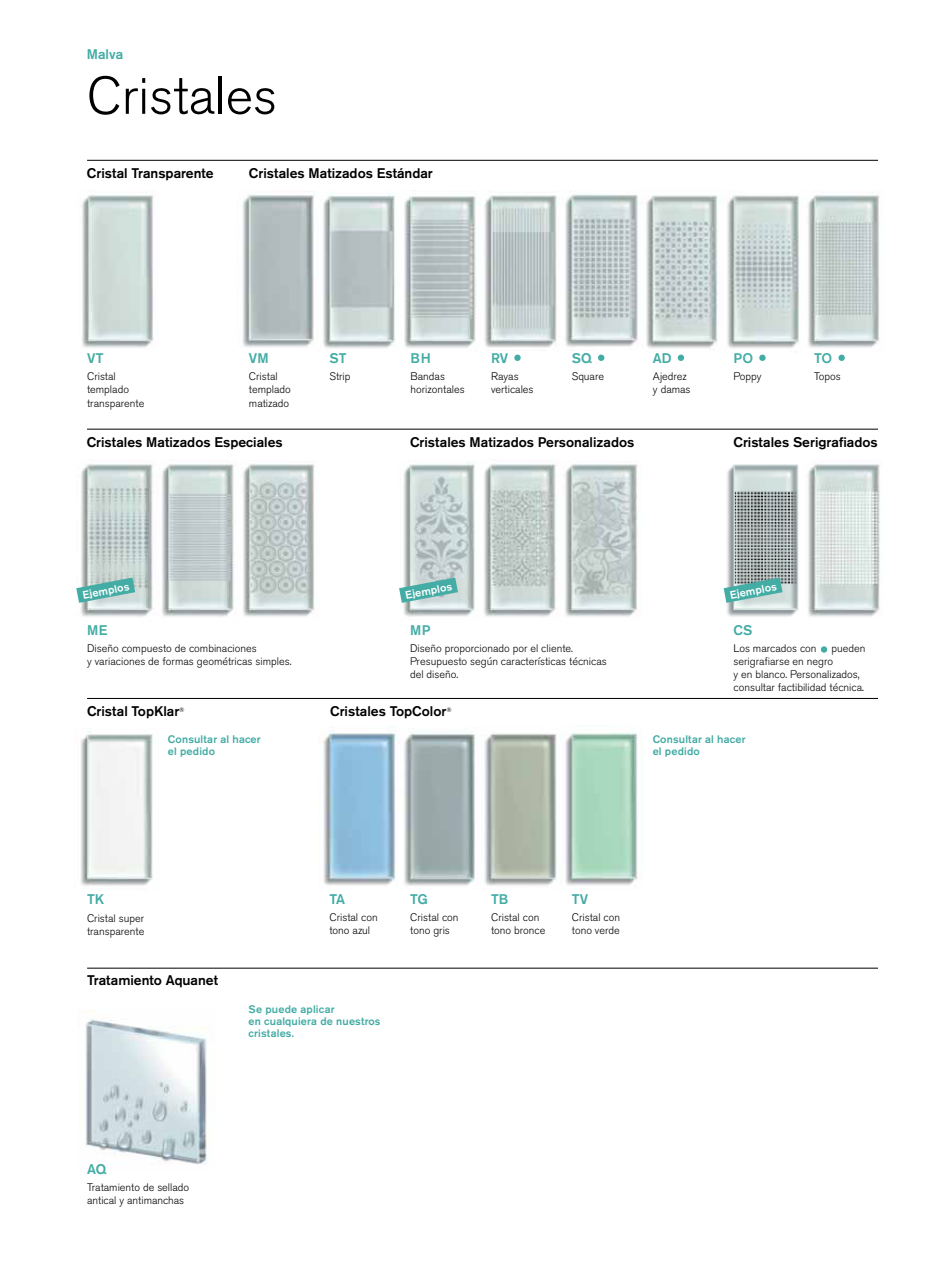
<style>
.page{position:relative;width:927px;height:1263px;background:#fff}
.page>*{position:absolute;margin:0;border:0;box-sizing:border-box;transform-origin:0 0}
.t1{font:300 52.5px "Akzidenz Grotesk BE";color:#000}
.t2{font:500 13.8px "Akzidenz Grotesk BE";color:#000}
.t3{font:500 13.8px "Akzidenz Grotesk BE";color:#43aca5}
.t4{font:500 10.95px "Akzidenz Grotesk BE";color:#fff}
.t5{font:300 10.8px/13px "Akzidenz Grotesk BE";color:#000}
.t6{font:500 10.8px/12px "Akzidenz Grotesk BE";letter-spacing:.015em;color:#43aca5}
.t7{font:300 6.3px "Akzidenz Grotesk BE";color:#000}
</style>
<div class="page">
<img style="left:85px;top:1009px;width:122px;height:156px">
<hr style="left:87px;top:160px;width:791px;height:1px;background:#000">
<hr style="left:87px;top:429px;width:791px;height:1px;background:#000">
<hr style="left:87px;top:968px;width:791px;height:1px;background:#000">
<img style="left:81px;top:195px;width:73px;height:153px">
<img style="left:241px;top:191px;width:155px;height:157px">
<img style="left:404px;top:195px;width:153px;height:153px">
<img style="left:727px;top:195px;width:153px;height:153px">
<img style="left:565px;top:194px;width:73px;height:153px">
<img style="left:723px;top:464px;width:158px;height:153px">
<img style="left:484px;top:461px;width:154px;height:156px">
<img style="left:242px;top:464px;width:73px;height:153px">
<img style="left:641px;top:195px;width:77px;height:153px">
<img style="left:81px;top:461px;width:154px;height:156px">
<img style="left:403px;top:462px;width:72px;height:155px">
<svg style="left:76px;top:577px;width:59px;height:26px;background:#81bfbb"></svg>
<svg style="left:399px;top:577px;width:59px;height:26px;background:#81c0bc"></svg>
<svg style="left:724px;top:577px;width:59px;height:26px;background:#79b7b3"></svg>
<div style="left:821px;top:646px;width:6px;height:7px;background:#43aca5;border-radius:50%"></div>
<div style="left:514px;top:355px;width:7px;height:6px;background:#43aca5;border-radius:50%"></div>
<svg style="left:598px;top:355px;width:6px;height:6px"></svg>
<svg style="left:678px;top:355px;width:6px;height:6px"></svg>
<div style="left:759px;top:355px;width:7px;height:6px;background:#43aca5;border-radius:50%"></div>
<div style="left:838px;top:355px;width:7px;height:6px;background:#43aca5;border-radius:50%"></div>
<hr style="left:87px;top:698px;width:791px;height:1px;background:#000">
<img style="left:80px;top:728px;width:73px;height:158px">
<img style="left:322px;top:727px;width:75px;height:158px">
<img style="left:484px;top:733px;width:73px;height:153px">
<img style="left:404px;top:728px;width:71px;height:158px">
<img style="left:565px;top:732px;width:78px;height:154px">
<p class="t3" style="left:87px;top:45px;width:38px">Malva</p>
<h1 class="t1" style="left:87px;top:66px;width:192px">Cristales</h1>
<p class="t2" style="left:87px;top:164px;width:128px">Cristal Transparente</p>
<p class="t2" style="left:249px;top:164px;width:185px">Cristales Matizados Estándar</p>
<p class="t3" style="left:87px;top:350px;width:18px">VT</p>
<p class="t5" style="left:87px;top:370px;width:59px">Cristal templado transparente</p>
<p class="t3" style="left:249px;top:350px;width:21px">VM</p>
<p class="t5" style="left:249px;top:370px;width:43px">Cristal templado matizado</p>
<p class="t3" style="left:329px;top:350px;width:19px">ST</p>
<p class="t5" style="left:329px;top:370px;width:23px">Strip</p>
<p class="t3" style="left:411px;top:350px;width:22px">BH</p>
<p class="t5" style="left:411px;top:370px;width:56px">Bandas horizontales</p>
<p class="t3" style="left:491px;top:350px;width:19px">RV</p>
<p class="t5" style="left:491px;top:370px;width:44px">Rayas verticales</p>
<p class="t3" style="left:572px;top:350px;width:21px">SQ</p>
<p class="t5" style="left:572px;top:370px;width:34px">Square</p>
<p class="t3" style="left:653px;top:350px;width:20px">AD</p>
<p class="t5" style="left:653px;top:370px;width:39px">Ajedrez y damas</p>
<p class="t3" style="left:733px;top:350px;width:21px">PO</p>
<p class="t5" style="left:733px;top:370px;width:30px">Poppy</p>
<p class="t3" style="left:814px;top:350px;width:19px">TO</p>
<p class="t5" style="left:814px;top:370px;width:28px">Topos</p>
<p class="t2" style="left:87px;top:433px;width:197px">Cristales Matizados Especiales</p>
<p class="t2" style="left:410px;top:433px;width:226px">Cristales Matizados Personalizados</p>
<p class="t2" style="left:733px;top:433px;width:146px">Cristales Serigrafiados</p>
<p class="t4" style="left:81px;top:588px;width:49px;rotate:-11deg">Ejemplos</p>
<p class="t4" style="left:404px;top:588px;width:49px;rotate:-11deg">Ejemplos</p>
<p class="t4" style="left:729px;top:588px;width:49px;rotate:-11deg">Ejemplos</p>
<p class="t3" style="left:87px;top:622px;width:22px">ME</p>
<p class="t5" style="left:87px;top:642px;width:206px">Diseño compuesto de combinaciones<br>y variaciones de formas geométricas simples.</p>
<p class="t3" style="left:410px;top:622px;width:22px">MP</p>
<p class="t5" style="left:410px;top:642px;width:198px">Diseño proporcionado por el cliente.<br>Presupuesto según características técnicas del diseño.</p>
<p class="t2" style="left:330px;top:702px;width:118px">Cristales TopColor</p>
<p class="t2" style="left:87px;top:703px;width:99px">Cristal TopKlar<sup>®</sup></p>
<p class="t7" style="left:446px;top:706px;width:7px">®</p>
<p class="t6" style="left:168px;top:734px;width:94px">Consultar al hacer el pedido</p>
<p class="t3" style="left:733px;top:622px;width:20px">CS</p>
<p class="t5" style="left:733px;top:642px;width:85px">Los marcados con</p>
<p class="t5" style="left:733px;top:642px;width:133px;text-indent:98px">pueden serigrafiarse en negro<br>y en blanco. Personalizados, consultar factibilidad técnica.</p>
<p class="t6" style="left:653px;top:734px;width:94px">Consultar al hacer el pedido</p>
<p class="t3" style="left:87px;top:891px;width:19px">TK</p>
<p class="t5" style="left:87px;top:911px;width:59px">Cristal super transparente</p>
<p class="t2" style="left:87px;top:972px;width:132px">Tratamiento Aquanet</p>
<p class="t3" style="left:329px;top:891px;width:17px">TA</p>
<p class="t5" style="left:329px;top:911px;width:50px">Cristal con tono azul</p>
<p class="t6" style="left:249px;top:1003px;width:133px">Se puede aplicar<br>en cualquiera de nuestros cristales.</p>
<p class="t3" style="left:410px;top:891px;width:19px">TG</p>
<p class="t5" style="left:410px;top:911px;width:50px">Cristal con tono gris</p>
<p class="t3" style="left:491px;top:891px;width:19px">TB</p>
<p class="t5" style="left:491px;top:911px;width:56px">Cristal con tono bronce</p>
<p class="t3" style="left:572px;top:891px;width:18px">TV</p>
<p class="t5" style="left:572px;top:911px;width:50px">Cristal con tono verde</p>
<p class="t3" style="left:87px;top:1160px;width:21px">AQ</p>
<p class="t5" style="left:87px;top:1181px;width:104px">Tratamiento de sellado antical y antimanchas</p>
</div>
